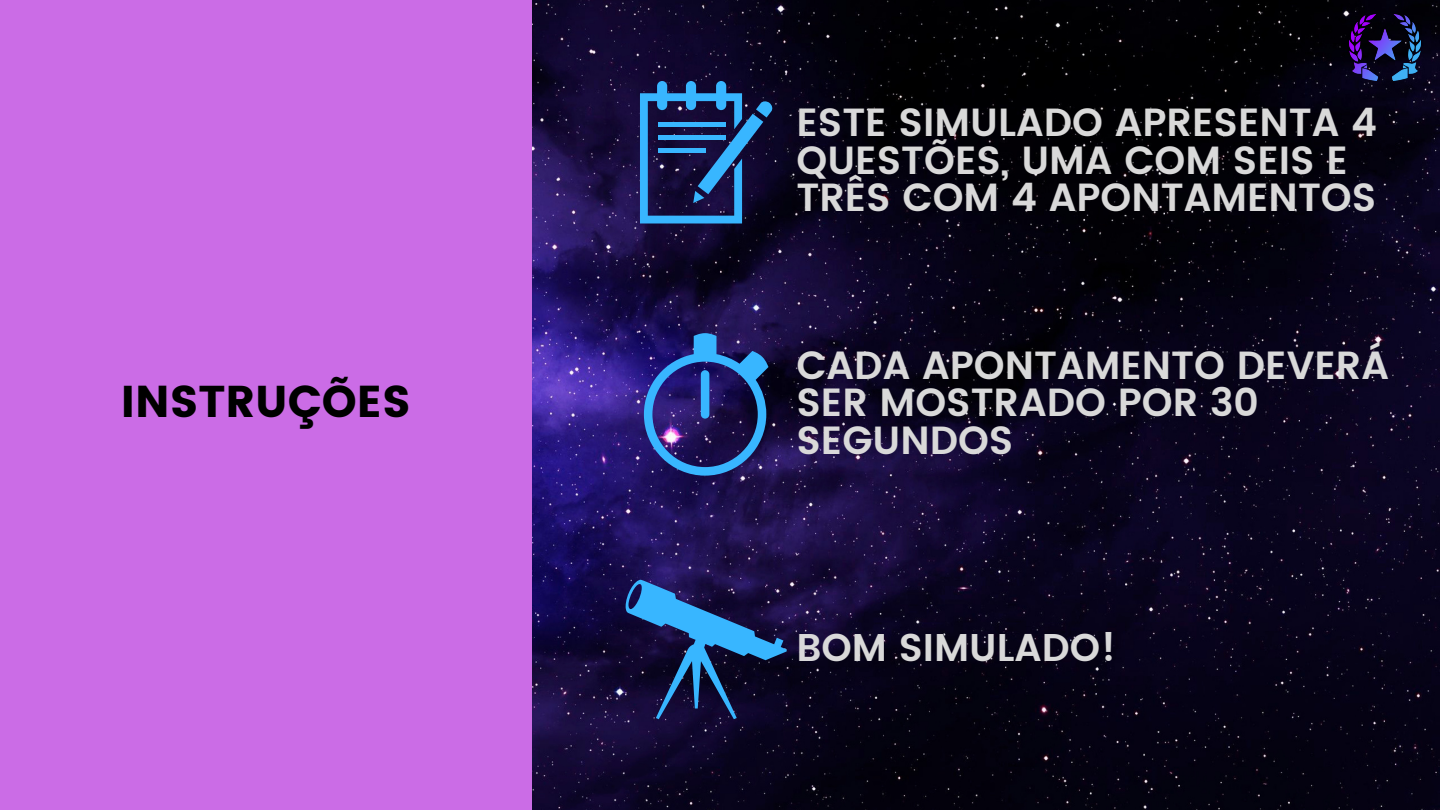
<style>
.page{position:relative;width:1440px;height:810px;background:#fff}
.page>*{position:absolute;margin:0;border:0;box-sizing:border-box;transform-origin:0 0}
.t1{font:44.5px "Poppins";color:#000}
.t2{font:600 39.3px/37.5px "Poppins";color:#d9d9d9}
.t3{font:600 38.7px "Poppins";color:#d9d9d9}
</style>
<div class="page">
<img style="left:532px;top:0;width:908px;height:810px">
<div style="left:0;top:0;width:532px;height:810px;background:#cb6ce6"></div>
<svg style="left:644px;top:333px;width:124px;height:143px;background:#283b83"></svg>
<svg style="left:640px;top:81px;width:133px;height:143px;background:#1f4073"></svg>
<svg style="left:626px;top:580px;width:161px;height:139px;background:#1c3566"></svg>
<img style="left:1349px;top:15px;width:72px;height:66px">
<p class="t1" style="left:121px;top:376px;width:292px">INSTRUÇÕES</p>
<p class="t2" style="left:796px;top:104px;width:582px">ESTE SIMULADO APRESENTA 4<br>QUESTÕES, UMA COM SEIS E<br>TRÊS COM 4 APONTAMENTOS</p>
<p class="t2" style="left:796px;top:346px;width:594px">CADA APONTAMENTO DEVERÁ<br>SER MOSTRADO POR 30<br>SEGUNDOS</p>
<p class="t3" style="left:796px;top:625px;width:321px">BOM SIMULADO!</p>
</div>
